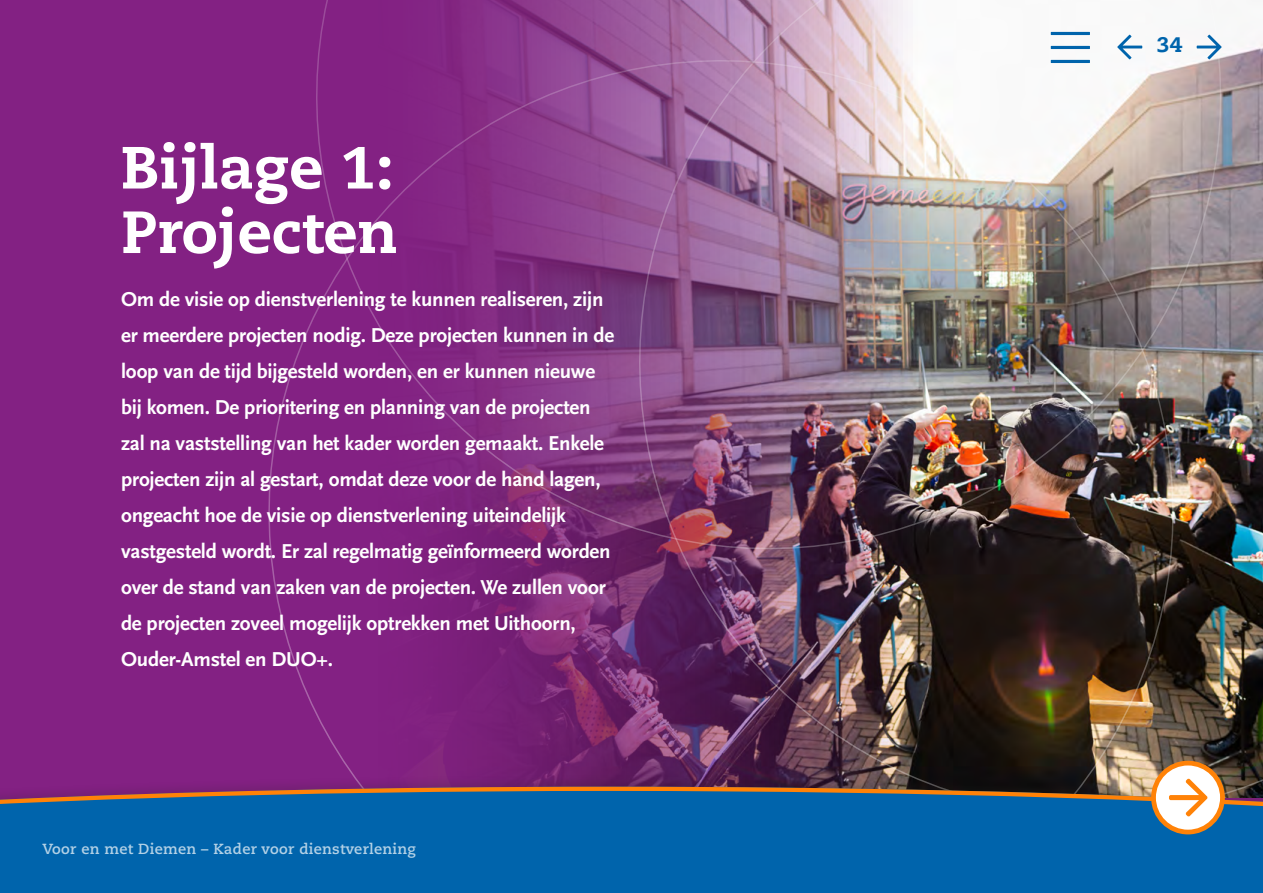
<style>
.page{position:relative;width:1263px;height:893px;background:#fff}
.page>*{position:absolute;margin:0;border:0;box-sizing:border-box;transform-origin:0 0}
.Hoofdstuktitel_-_h1{font:800 59.4px/64.5px "Caecilia LT Pro 85";color:#fff}
.Intro{font:700 21px/36px "Scala Sans Pro";letter-spacing:-.01em;color:#fff}
.t1{font:800 21px "Caecilia LT Pro 85";color:#0064ac}
.t2{font:700 14.7px "Caecilia LT Pro 75";letter-spacing:.02em;color:#b3d1e6}
</style>
<div class="page">
<div style="left:0;top:0;width:1263px;height:821px;background:#832183"></div>
<img style="left:1237px;top:0;width:26px;height:774px">
<img style="left:268px;top:0;width:969px;height:774px">
<div style="left:0;top:774px;width:1263px;height:119px;background:#1d1d1b;opacity:.15"></div>
<svg style="left:0;top:787px;width:1263px;height:4px"></svg>
<div style="left:0;top:791px;width:1263px;height:102px;background:#0064ac"></div>
<hr style="left:1051px;top:32px;width:39px;height:3px;background:#0064ac">
<hr style="left:1051px;top:46px;width:39px;height:3px;background:#0064ac">
<hr style="left:1051px;top:60px;width:39px;height:3px;background:#0064ac">
<svg style="left:1151px;top:761px;width:74px;height:73px;background:#d5bda2"></svg>
<svg style="left:1197px;top:35px;width:24px;height:24px"></svg>
<svg style="left:1117px;top:35px;width:25px;height:24px"></svg>
<h1 class="Hoofdstuktitel_-_h1" style="left:121px;top:134px;width:278px">Bijlage 1:<br>Projecten</h1>
<p class="Intro" style="left:121px;top:281px;width:495px">Om de visie op dienstverlening te kunnen realiseren, zijn er meerdere projecten nodig. Deze projecten kunnen in de loop van de tijd bijgesteld worden, en er kunnen nieuwe bij komen. De prioritering en planning van de projecten zal na vaststelling van het kader worden gemaakt. Enkele projecten zijn al gestart, omdat deze voor de hand lagen, ongeacht hoe de visie op dienstverlening uiteindelijk vastgesteld wordt. Er zal regelmatig geïnformeerd worden over de stand van zaken van de projecten. We zullen voor de projecten zoveel mogelijk optrekken met Uithoorn, Ouder-Amstel en DUO+.</p>
<p class="t2" style="left:43px;top:838px;width:375px">Voor en met Diemen – Kader voor dienstverlening</p>
<p class="t1" style="left:1157px;top:30px;width:26px">34</p>
</div>
